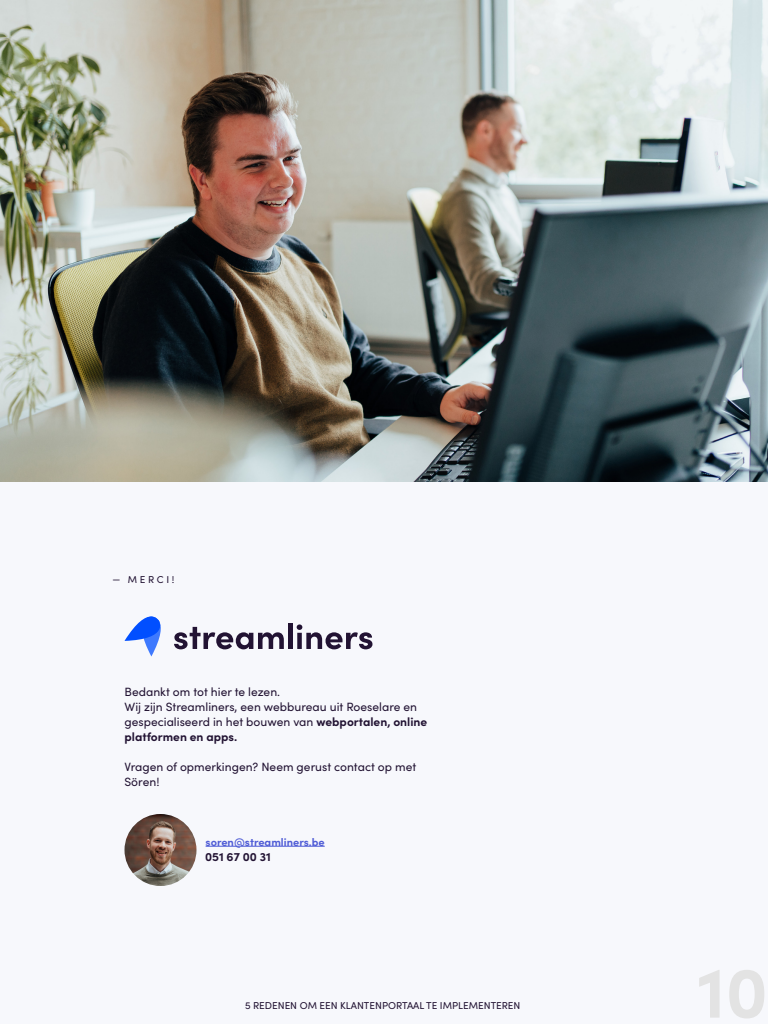
<style>
.page{position:relative;width:768px;height:1024px;background:#f7f8fc}
.page>*{position:absolute;margin:0;border:0;box-sizing:border-box;transform-origin:0 0}
.t1{font:700 72px "Sofia Pro";color:#e3e3e3}
.Body_Text{font:12px/15px "Sofia Pro";color:#221333}
.Body_Text-2{font:700 12px "Sofia Pro";color:#221333}
.Body_Text-3{font:700 11px "Sofia Pro";color:#4f5cd6}
.Small_Header_Subheader{font:10px "Sofia Pro";color:#221333}
.s1{font-weight:700}
</style>
<div class="page">
<img style="left:0;top:0;width:768px;height:481px">
<hr style="left:206px;top:846px;width:119px;height:1px;background:#4f5cd6">
<svg style="left:124px;top:616px;width:160px;height:40px"></svg>
<div style="left:288px;top:624px;width:5px;height:25px;background:#221333"></div>
<svg style="left:297px;top:624px;width:75px;height:25px"></svg>
<img style="left:124px;top:814px;width:72px;height:72px;border-radius:36px">
<p class="Small_Header_Subheader" style="left:112px;top:573px;width:63px">— MERCI!</p>
<p class="Body_Text" style="left:124px;top:683px;width:304px">Bedankt om tot hier te lezen.<br>Wij zijn Streamliners, een webbureau uit Roeselare en gespecialiseerd in het bouwen van <span class="s1">webportalen, online platformen en apps.</span></p>
<p class="Body_Text" style="left:124px;top:758px;width:293px">Vragen of opmerkingen? Neem gerust contact op met<br>Sören!</p>
<p class="Body_Text-3" style="left:206px;top:833px;width:121px">soren@streamliners.be</p>
<p class="Body_Text-2" style="left:205px;top:847px;width:67px">051 67 00 31</p>
<p class="Small_Header_Subheader" style="left:245px;top:998px;width:277px">5 REDENEN OM EEN KLANTENPORTAAL TE IMPLEMENTEREN</p>
<h1 class="t1" style="left:697px;top:937px;width:72px">10</h1>
</div>
